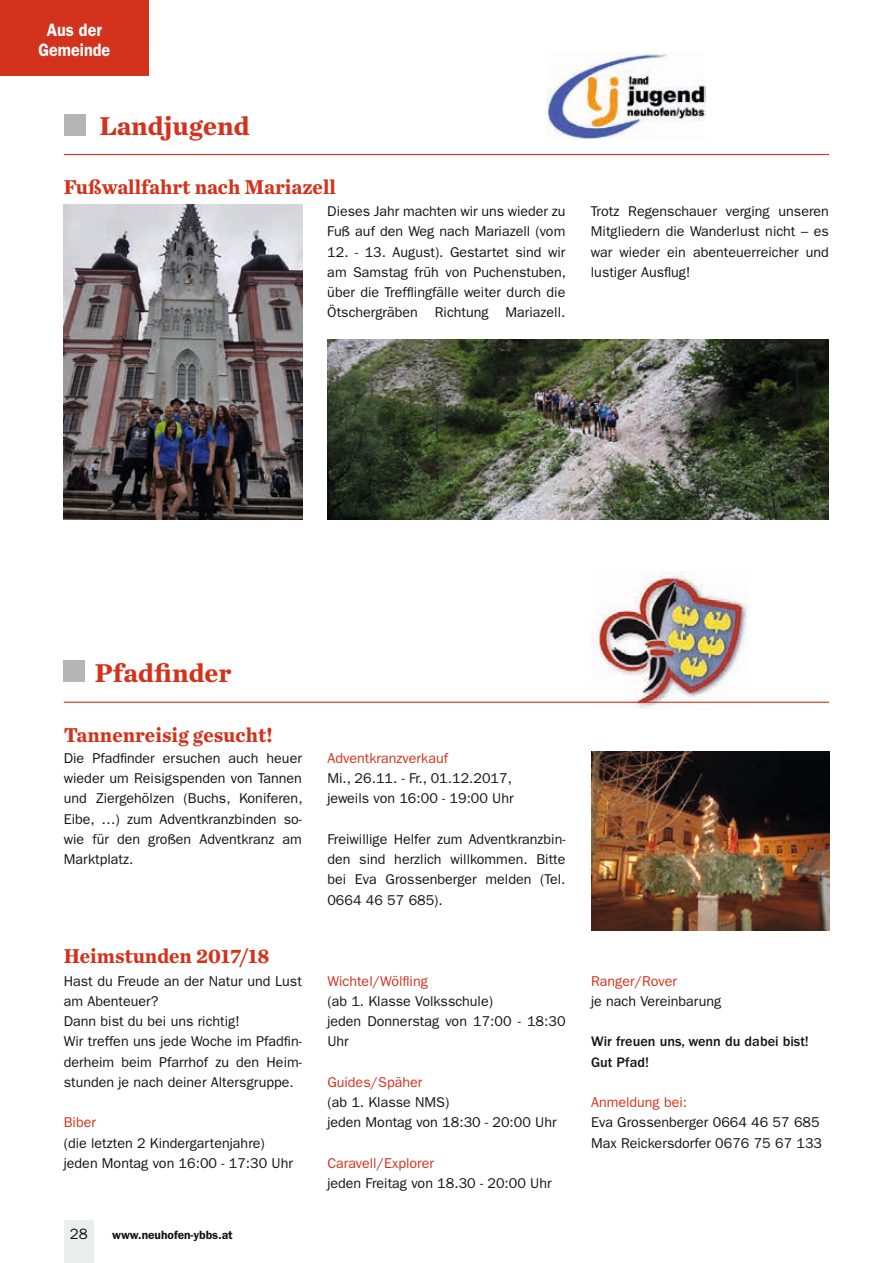
<style>
.page{position:relative;width:893px;height:1263px;background:#fff}
.page>*{position:absolute;margin:0;border:0;box-sizing:border-box;transform-origin:0 0}
.t1{font:700 27px "Chronicle Text G1";color:#d3321c}
.t2{font:700 21px "Chronicle Text G1";color:#d3321c;scale:.96 1}
.t3{font:600 18px/19.5px "ITC Franklin Gothic Std";color:#fff;text-align:center;scale:.9 1}
.t4{font:15px "ITC Franklin Gothic Std";color:#131413}
.t5{font:14.25px/20.2px "ITC Franklin Gothic Std";color:#131413}
.t6{font:14.25px "ITC Franklin Gothic Std";color:#d3321c}
.t7{font:500 14.25px/20.2px "ITC Franklin Gothic Std";color:#131413}
.t8{font:600 12px "ITC Franklin Gothic Std";color:#131413}
</style>
<div class="page">
<div style="left:64px;top:1220px;width:30px;height:43px;background:#eceded"></div>
<div style="left:0;top:0;width:149px;height:75px;background:#d3321c"></div>
<div style="left:64px;top:115px;width:21px;height:21px;background:#b5b5b6"></div>
<hr style="left:64px;top:154px;width:765px;height:1px;background:#d3321c">
<img style="left:547px;top:52px;width:159px;height:87px">
<img style="left:64px;top:205px;width:238px;height:315px">
<img style="left:327px;top:339px;width:502px;height:181px">
<img style="left:591px;top:571px;width:158px;height:138px">
<div style="left:64px;top:660px;width:21px;height:22px;background:#b5b5b6"></div>
<hr style="left:64px;top:702px;width:765px;height:1px;background:#d3321c">
<img style="left:591px;top:751px;width:238px;height:179px">
<p class="t3" style="left:38px;top:20px;width:81px">Aus der<br>Gemeinde</p>
<h1 class="t1" style="left:99px;top:104px;width:152px">Landjugend</h1>
<h2 class="t2" style="left:64px;top:170px;width:285px">Fußwallfahrt nach Mariazell</h2>
<p class="t5" style="left:327px;top:201px;width:240px">Dieses Jahr machten wir uns wieder zu<br>Fuß auf den Weg nach Mariazell (vom</p>
<p class="t5" style="left:327px;top:242px;width:240px;text-align:justify">12. - 13. August). Gestartet sind wir am Samstag früh von Puchenstuben, über die Trefflingfälle weiter durch die Ötschergräben Richtung Mariazell.</p>
<p class="t5" style="left:591px;top:201px;width:240px;text-align:justify">Trotz Regenschauer verging unseren Mitgliedern die Wanderlust nicht – es war wieder ein abenteuerreicher und lustiger Ausflug!</p>
<h1 class="t1" style="left:95px;top:651px;width:138px">Pfadfinder</h1>
<h2 class="t2" style="left:64px;top:718px;width:219px">Tannenreisig gesucht!</h2>
<p class="t5" style="left:64px;top:748px;width:240px;text-align:justify">Die Pfadfinder ersuchen auch heuer wieder um Reisigspenden von Tannen und Ziergehölzen (Buchs, Koniferen, Eibe, …) zum Adventkranzbinden so&shy;wie für den großen Adventkranz am Marktplatz.</p>
<p class="t6" style="left:327px;top:750px;width:122px">Adventkranzverkauf</p>
<p class="t5" style="left:327px;top:768px;width:188px">Mi., 26.11. - Fr., 01.12.2017, jeweils von 16:00 - 19:00 Uhr</p>
<p class="t5" style="left:327px;top:829px;width:240px;text-align:justify">Freiwillige Helfer zum Adventkranzbin&shy;den sind herzlich willkommen. Bitte bei Eva Grossenberger melden (Tel.<br>0664 46 57 685).</p>
<h2 class="t2" style="left:64px;top:938px;width:216px">Heimstunden 2017/18</h2>
<p class="t5" style="left:64px;top:971px;width:240px">Hast du Freude an der Natur und Lust am Abenteuer?<br>Dann bist du bei uns richtig!<br>Wir treffen uns jede Woche im Pfadfin&shy;derheim beim Pfarrhof zu den Heim&shy;stunden je nach deiner Altersgruppe.</p>
<p class="t6" style="left:64px;top:1114px;width:34px">Biber</p>
<p class="t5" style="left:64px;top:1133px;width:231px">(die letzten 2 Kindergartenjahre) jeden Montag von 16:00 - 17:30 Uhr</p>
<p class="t4" style="left:70px;top:1226px;width:19px">28</p>
<p class="t8" style="left:112px;top:1228px;width:122px">www.neuhofen-ybbs.at</p>
<p class="t6" style="left:327px;top:972px;width:102px">Wichtel/Wölfling</p>
<p class="t5" style="left:327px;top:991px;width:240px">(ab 1. Klasse Volksschule)<br>jeden Donnerstag von 17:00 - 18:30<br>Uhr</p>
<p class="t6" style="left:327px;top:1074px;width:96px">Guides/Späher</p>
<p class="t5" style="left:327px;top:1092px;width:231px">(ab 1. Klasse NMS)<br>jeden Montag von 18:30 - 20:00 Uhr</p>
<p class="t6" style="left:327px;top:1155px;width:108px">Caravell/Explorer</p>
<p class="t5" style="left:327px;top:1173px;width:226px">jeden Freitag von 18.30 - 20:00 Uhr</p>
<p class="t6" style="left:591px;top:972px;width:87px">Ranger/Rover</p>
<p class="t5" style="left:591px;top:991px;width:132px">je nach Vereinbarung</p>
<p class="t7" style="left:591px;top:1032px;width:219px">Wir freuen uns, wenn du dabei bist!<br>Gut Pfad!</p>
<p class="t6" style="left:591px;top:1094px;width:98px">Anmeldung bei:</p>
<p class="t5" style="left:591px;top:1112px;width:233px">Eva Grossenberger 0664 46 57 685<br>Max Reickersdorfer 0676 75 67 133</p>
</div>
